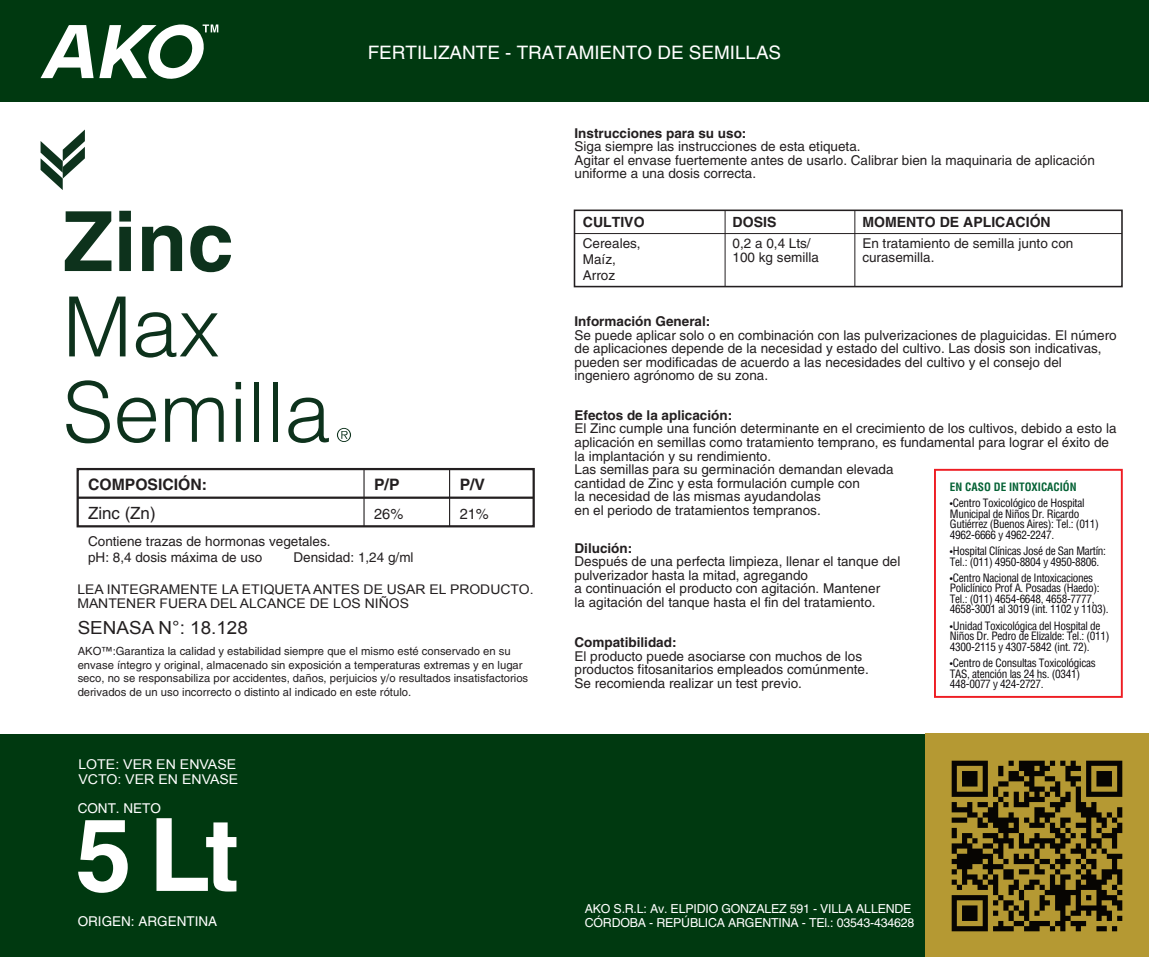
<style>
.page{position:relative;width:1149px;height:957px;background:#fff}
.page>*{position:absolute;margin:0;border:0;box-sizing:border-box;transform-origin:0 0}
.t1{font:700 101.25px "Helvetica LT Std";color:#fff}
.t2{font:300 83.02px/85.3px "Helvetica LT Std";color:#0d321c}
.t3{font:700 83.02px "Helvetica LT Std";color:#0d321c}
.t4{font:18.45px "Helvetica LT Std";color:#fff}
.t5{font:18px "Arial";color:#231f20;scale:1.05 1}
.t6{font:16.88px "Helvetica LT Std";color:#231f20}
.t7{font:700 15.75px "Helvetica LT Std";color:#231f20}
.t8{font:14.62px "Helvetica LT Std";color:#231f20}
.t9{font:700 13.95px "Helvetica LT Std";color:#231f20}
.t10{font:13.5px/13.5px "Helvetica LT Std";color:#231f20}
.t11{font:700 13.5px "Helvetica LT Std";color:#231f20}
.t12{font:13.5px/14.8px "Arial";color:#fff;scale:1.05 1}
.t13{font:13.5px "Helvetica LT Std";color:#fff}
.t14{font:13.28px/14.6px "Arial";color:#231f20;scale:1.05 1}
.t15{font:12.38px/14.8px "Helvetica LT Std";letter-spacing:-.015em;color:#fff}
.t16{font:condensed 11.25px/10.6px "Helvetica LT Std";letter-spacing:-.03em;color:#0c090d}
.t17{font:11.25px/13.5px "Helvetica LT Std";color:#231f20}
.t18{font:700 condensed 11.25px "Helvetica LT Std";color:#056235}
.s1{font-size:9px}
</style>
<div class="page">
<div style="left:76px;top:468px;width:458px;height:59px;border:2px solid #231f20"></div>
<hr style="left:78px;top:496px;width:455px;height:3px;background:#231f20">
<hr style="left:363px;top:469px;width:1px;height:57px;background:#231f20">
<div style="left:0;top:734px;width:1144px;height:223px;background:#003910"></div>
<div style="left:924px;top:733px;width:224px;height:224px;background:#b59933"></div>
<div style="left:0;top:0;width:1148px;height:101px;background:#003910"></div>
<svg style="left:41px;top:24px;width:177px;height:55px"></svg>
<div style="left:573px;top:209px;width:549px;height:78px;border:2px solid #231f20"></div>
<hr style="left:574px;top:233px;width:547px;height:1px;background:#231f20">
<hr style="left:724px;top:210px;width:1px;height:77px;background:#231f20">
<hr style="left:854px;top:210px;width:1px;height:77px;background:#231f20">
<div style="left:933px;top:469px;width:189px;height:229px;border:2px solid #ee1d23"></div>
<hr style="left:449px;top:469px;width:1px;height:57px;background:#231f20">
<svg style="left:337px;top:428px;width:14px;height:14px"></svg>
<svg style="left:41px;top:130px;width:44px;height:60px"></svg>
<img style="left:951px;top:760px;width:172px;height:172px">
<h3 class="t4" style="left:367px;top:41px;width:415px">FERTILIZANTE - TRATAMIENTO DE SEMILLAS</h3>
<h2 class="t3" style="left:63px;top:191px;width:172px">Zinc</h2>
<h2 class="t2" style="left:63px;top:283px;width:269px">Max<br>Semilla</h2>
<p class="t7" style="left:88px;top:475px;width:121px">COMPOSICIÓN:</p>
<p class="t7" style="left:374px;top:475px;width:27px">P/P</p>
<p class="t6" style="left:88px;top:504px;width:69px">Zinc (Zn)</p>
<p class="t8" style="left:374px;top:506px;width:31px">26%</p>
<p class="t10" style="left:88px;top:533px;width:244px;line-height:16.2px">Contiene trazas de hormonas vegetales. pH: 8,4 dosis máxima de uso</p>
<p class="t10" style="left:293px;top:551px;width:122px">Densidad: 1,24 g/ml</p>
<p class="t7" style="left:459px;top:475px;width:27px">P/V</p>
<p class="t8" style="left:459px;top:506px;width:31px">21%</p>
<p class="t14" style="left:77px;top:582px;width:436px">LEA INTEGRAMENTE LA ETIQUETA ANTES DE USAR EL PRODUCTO.<br>MANTENER FUERA DEL ALCANCE DE LOS NIÑOS</p>
<h3 class="t5" style="left:78px;top:615px;width:164px">SENASA N°: 18.128</h3>
<p class="t17" style="left:78px;top:644px;width:452px">AKO™:Garantiza la calidad y estabilidad siempre que el mismo esté conservado en su envase íntegro y original, almacenado sin exposición a temperaturas extremas y en lugar seco, no se responsabiliza por accidentes, daños, perjuicios y/o resultados insatisfactorios derivados de un uso incorrecto o distinto al indicado en este rótulo.</p>
<p class="t12" style="left:78px;top:757px;width:154px">LOTE: VER EN ENVASE<br>VCTO: VER EN ENVASE</p>
<p class="t13" style="left:78px;top:801px;width:85px">CONT. NETO</p>
<h1 class="t1" style="left:75px;top:793px;width:165px">5 Lt</h1>
<p class="t13" style="left:78px;top:913px;width:141px">ORIGEN: ARGENTINA</p>
<p class="t11" style="left:574px;top:125px;width:173px">Instrucciones para su uso:</p>
<p class="t10" style="left:574px;top:140px;width:521px">Siga siempre las instrucciones de esta etiqueta.<br>Agitar el envase fuertemente antes de usarlo. Calibrar bien la maquinaria de aplicación uniforme a una dosis correcta.</p>
<p class="t9" style="left:582px;top:214px;width:63px">CULTIVO</p>
<p class="t9" style="left:732px;top:214px;width:45px">DOSIS</p>
<p class="t9" style="left:862px;top:214px;width:190px">MOMENTO DE APLICACIÓN</p>
<p class="t10" style="left:582px;top:235px;width:59px;line-height:16.2px">Cereales,<br>Maíz,<br>Arroz</p>
<p class="t10" style="left:862px;top:235px;width:212px;line-height:14.6px">En tratamiento de semilla junto con curasemilla.</p>
<p class="t10" style="left:732px;top:235px;width:88px;line-height:14.6px">0,2 a 0,4 Lts/<br>100 kg semilla</p>
<p class="t11" style="left:574px;top:313px;width:137px">Información General:</p>
<p class="t10" style="left:574px;top:328px;width:543px">Se puede aplicar solo o en combinación con las pulverizaciones de plaguicidas. El número de aplicaciones depende de la necesidad y estado del cultivo. Las dosis son indicativas, pueden ser modificadas de acuerdo a las necesidades del cultivo y el consejo del ingeniero agrónomo de su zona.</p>
<p class="t11" style="left:574px;top:407px;width:159px">Efectos de la aplicación:</p>
<p class="t10" style="left:574px;top:422px;width:543px">El Zinc cumple una función determinante en el crecimiento de los cultivos, debido a esto la aplicación en semillas como tratamiento temprano, es fundamental para lograr el éxito de la implantación y su rendimiento.<br>Las semillas para su germinación demandan elevada<br>cantidad de Zinc y esta formulación cumple con<br>la necesidad de las mismas ayudandolas<br>en el periodo de tratamientos tempranos.</p>
<p class="t18" style="left:949px;top:479px;width:128px">EN CASO DE INTOXICACIÓN</p>
<p class="t16" style="left:949px;top:497px;width:150px"><span class="s1">•</span>Centro Toxicológico de Hospital<br>Municipal de Niños Dr. Ricardo<br>Gutiérrez (Buenos Aires): Tel.: (011)<br>4962-6666 y 4962-2247.</p>
<p class="t16" style="left:949px;top:545px;width:157px"><span class="s1">•</span>Hospital Clínicas José de San Martín:<br>Tel.: (011) 4950-8804 y 4950-8806.</p>
<p class="t16" style="left:949px;top:572px;width:160px"><span class="s1">•</span>Centro Nacional de Intoxicaciones Policlínico Prof A. Posadas (Haedo):<br>Tel.: (011) 4654-6648, 4658-7777, 4658-3001 al 3019 (int. 1102 y 1103).</p>
<p class="t16" style="left:949px;top:620px;width:161px"><span class="s1">•</span>Unidad Toxicológica del Hospital de<br>Niños Dr. Pedro de Elizalde: Tel.: (011)<br>4300-2115 y 4307-5842 (int. 72).</p>
<p class="t16" style="left:949px;top:657px;width:147px"><span class="s1">•</span>Centro de Consultas Toxicológicas<br>TAS, atención las 24 hs. (0341)<br>448-0077 y 424-2727.</p>
<p class="t11" style="left:574px;top:539px;width:59px">Dilución:</p>
<p class="t10" style="left:574px;top:554px;width:327px">Después de una perfecta limpieza, llenar el tanque del pulverizador hasta la mitad, agregando<br>a continuación el producto con agitación. Mantener<br>la agitación del tanque hasta el fin del tratamiento.</p>
<p class="t11" style="left:574px;top:634px;width:104px">Compatibilidad:</p>
<p class="t10" style="left:574px;top:649px;width:296px">El producto puede asociarse con muchos de los productos fitosanitarios empleados comúnmente.<br>Se recomienda realizar un test previo.</p>
<p class="t15" style="left:584px;top:900px;width:331px">AKO S.R.L: Av. ELPIDIO GONZALEZ 591 - VILLA ALLENDE<br>CÓRDOBA - REPÚBLICA ARGENTINA - TEl.: 03543-434628</p>
</div>
